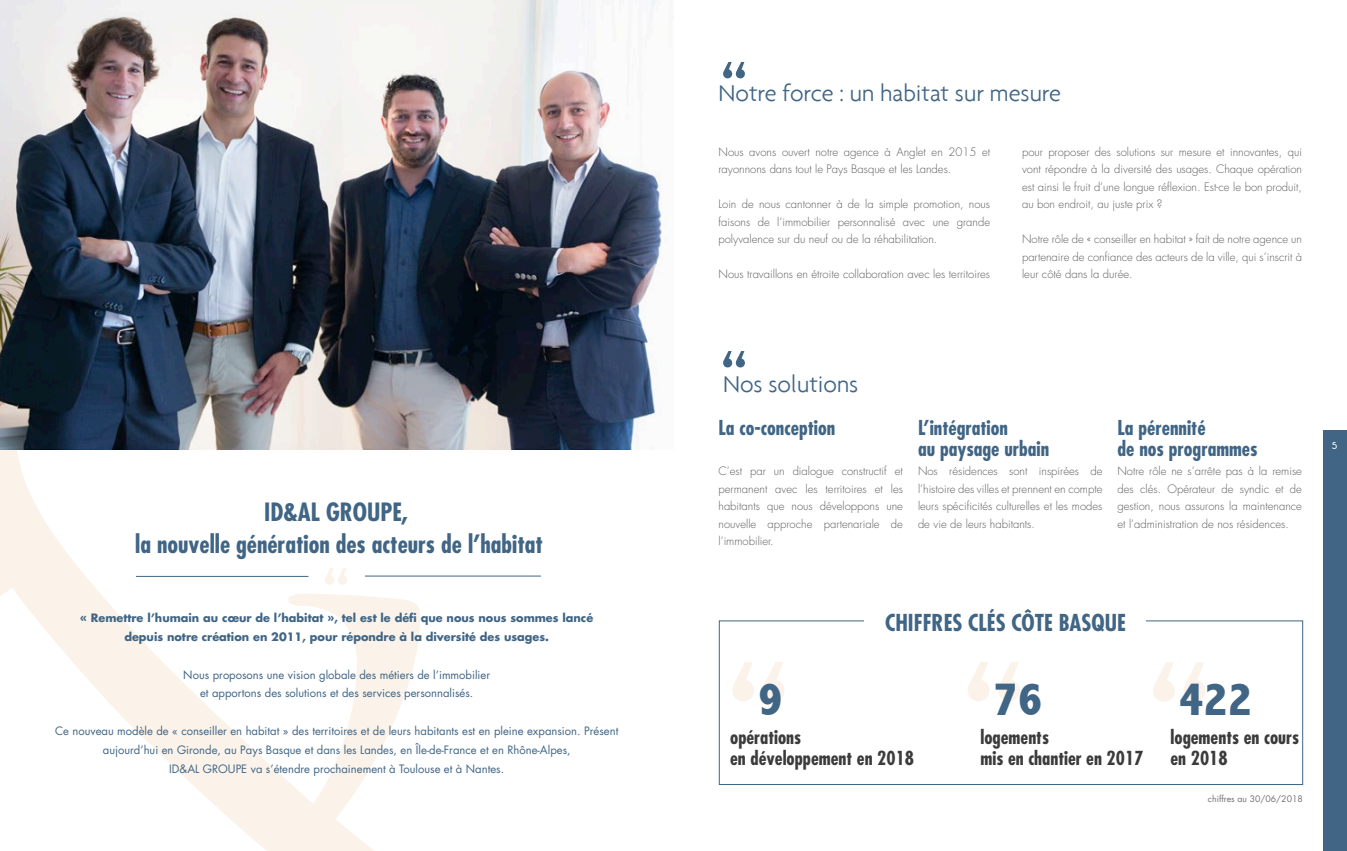
<style>
.page{position:relative;width:1347px;height:851px;background:#fff}
.page>*{position:absolute;margin:0;border:0;box-sizing:border-box;transform-origin:0 0}
.t1{font:800 condensed 47.75px "Abadi";color:#406585}
.t2{font:700 condensed 24.5px "Futura LT";color:#406585}
.t3{font:300 24.5px "Agenda";color:#406585}
.t4{font:700 condensed 22.75px "Futura LT";color:#406585}
.t5{font:700 condensed 20px "Futura LT";color:#406585}
.t6{font:700 condensed 18.75px "Futura LT";color:#3b3b3b}
.t7{font:300 11.25px/17.5px "Futura LT";color:#5d5d5d;text-align:justify}
.t8{font:11.25px/18.8px "Futura LT";color:#406585;text-align:center}
.t9{font:700 11.25px "Futura LT";color:#406585}
.t10{font:700 10px "Champagne&Limousines";color:#fff}
.t11{font:8.75px "Futura LT";color:#717170}
</style>
<div class="page">
<svg style="left:0;top:449px;width:567px;height:401px"></svg>
<img style="left:0;top:0;width:662px;height:449px">
<svg style="left:325px;top:567px;width:22px;height:17px"></svg>
<hr style="left:365px;top:575px;width:176px;height:1px;background:#406585">
<hr style="left:136px;top:576px;width:172px;height:1px;background:#406585">
<svg style="left:723px;top:351px;width:22px;height:16px"></svg>
<svg style="left:723px;top:62px;width:22px;height:16px"></svg>
<div style="left:1323px;top:431px;width:23px;height:419px;background:#406585"></div>
<svg style="left:732px;top:662px;width:52px;height:39px"></svg>
<svg style="left:968px;top:662px;width:52px;height:39px"></svg>
<svg style="left:1153px;top:662px;width:52px;height:39px"></svg>
<p class="t2" style="left:264px;top:496px;width:145px">ID&amp;AL GROUPE,</p>
<p class="t2" style="left:135px;top:528px;width:409px">la nouvelle génération des acteurs de l’habitat</p>
<p class="t9" style="left:80px;top:610px;width:514px">« Remettre l’humain au cœur de l’habitat », tel est le défi que nous nous sommes lancé</p>
<p class="t9" style="left:124px;top:629px;width:426px">depuis notre création en 2011, pour répondre à la diversité des usages.</p>
<p class="t8" style="left:183px;top:665px;width:308px">Nous proposons une vision globale des métiers de l’immobilier et apportons des solutions et des services personnalisés.</p>
<p class="t8" style="left:55px;top:721px;width:565px">Ce nouveau modèle de « conseiller en habitat » des territoires et de leurs habitants est en pleine expansion. Présent aujourd’hui en Gironde, au Pays Basque et dans les Landes, en Île-de-France et en Rhône-Alpes,<br>ID&amp;AL GROUPE va s’étendre prochainement à Toulouse et à Nantes.</p>
<p class="t3" style="left:718px;top:78px;width:344px">Notre force : un habitat sur mesure</p>
<p class="t7" style="left:718px;top:143px;width:273px">Nous avons ouvert notre agence à Anglet en 2015 et rayonnons dans tout le Pays Basque et les Landes.</p>
<p class="t7" style="left:718px;top:196px;width:273px">Loin de nous cantonner à de la simple promotion, nous faisons de l’immobilier personnalisé avec une grande polyvalence sur du neuf ou de la réhabilitation.</p>
<p class="t7" style="left:718px;top:266px;width:273px">Nous travaillons en étroite collaboration avec les territoires</p>
<p class="t7" style="left:1022px;top:143px;width:281px">pour proposer des solutions sur mesure et innovantes, qui vont répondre à la diversité des usages. Chaque opération est ainsi le fruit d’une longue réflexion. Est-ce le bon produit, au bon endroit, au juste prix ?</p>
<p class="t7" style="left:1022px;top:231px;width:281px">Notre rôle de « conseiller en habitat » fait de notre agence un partenaire de confiance des acteurs de la ville, qui s’inscrit à leur côté dans la durée.</p>
<p class="t3" style="left:723px;top:370px;width:137px">Nos solutions</p>
<p class="t5" style="left:718px;top:414px;width:118px">La co-conception</p>
<p class="t5" style="left:918px;top:414px;width:91px">L’intégration</p>
<p class="t5" style="left:918px;top:436px;width:133px">au paysage urbain</p>
<p class="t5" style="left:1117px;top:414px;width:90px">La pérennité</p>
<p class="t5" style="left:1117px;top:436px;width:142px">de nos programmes</p>
<p class="t7" style="left:718px;top:462px;width:186px">C’est par un dialogue constructif et permanent avec les territoires et les habitants que nous développons une nouvelle approche partenariale de l’immobilier.</p>
<p class="t7" style="left:918px;top:462px;width:186px">Nos résidences sont inspirées de l’histoire des villes et prennent en compte leurs spécificités culturelles et les modes de vie de leurs habitants.</p>
<p class="t7" style="left:1117px;top:462px;width:186px">Notre rôle ne s’arrête pas à la remise des clés. Opérateur de syndic et de gestion, nous assurons la maintenance et l’administration de nos résidences.</p>
<p class="t4" style="left:885px;top:608px;width:242px">CHIFFRES CLÉS CÔTE BASQUE</p>
<p class="t1" style="left:758px;top:671px;width:26px">9</p>
<p class="t1" style="left:993px;top:671px;width:50px">76</p>
<p class="t1" style="left:1179px;top:671px;width:75px">422</p>
<p class="t6" style="left:730px;top:725px;width:73px">opérations</p>
<p class="t6" style="left:730px;top:746px;width:185px">en développement en 2018</p>
<p class="t6" style="left:980px;top:725px;width:70px">logements</p>
<p class="t6" style="left:980px;top:746px;width:164px">mis en chantier en 2017</p>
<p class="t6" style="left:1170px;top:725px;width:130px">logements en cours</p>
<p class="t6" style="left:1170px;top:746px;width:59px">en 2018</p>
<p class="t11" style="left:1207px;top:793px;width:96px">chiffres au 30/06/2018</p>
<p class="t10" style="left:1331px;top:439px;width:7px">5</p>
</div>
